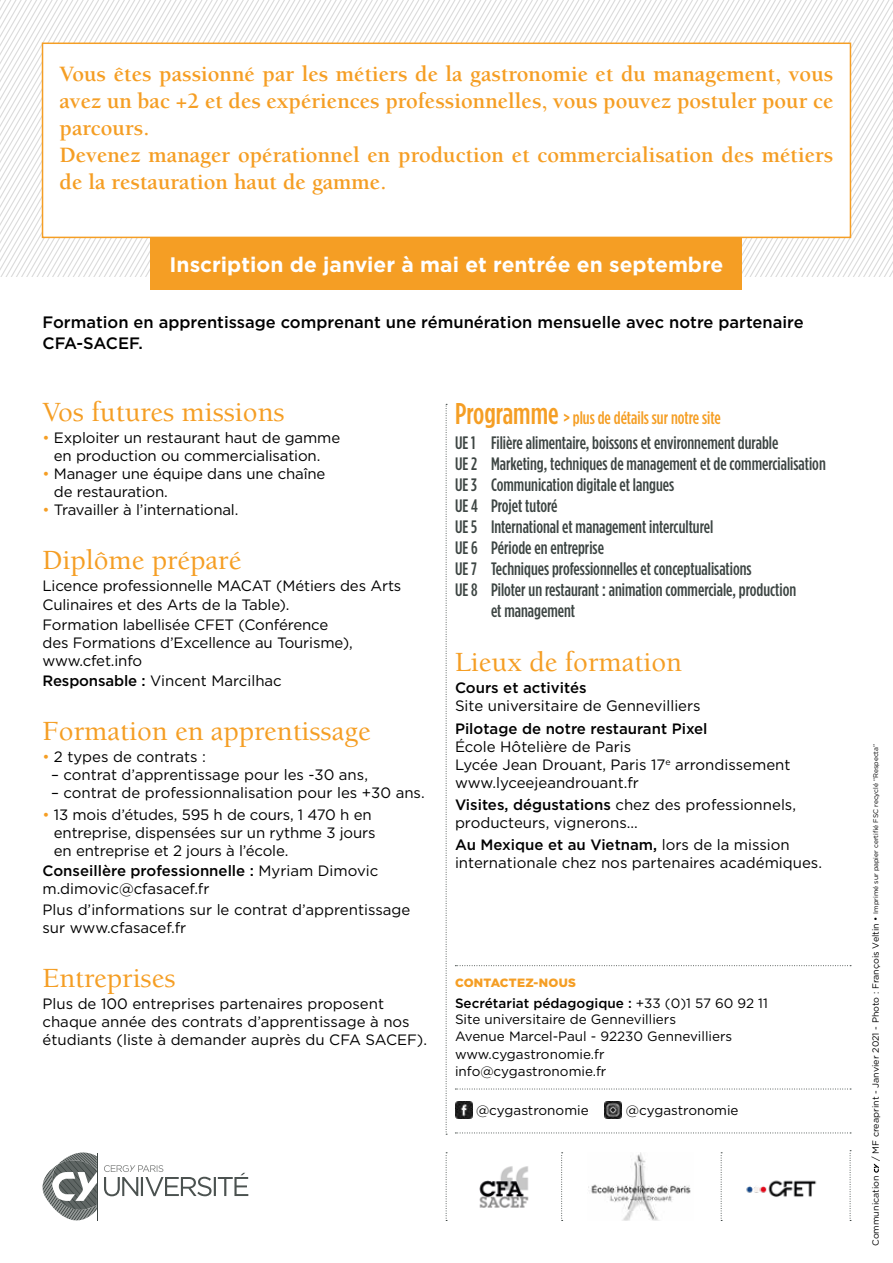
<style>
.page{position:relative;width:893px;height:1263px;background:#fff}
.page>*{position:absolute;margin:0;border:0;box-sizing:border-box;transform-origin:0 0}
.t1{font:500 28.5px "Berkeley";color:#f59e24}
.t2{font:700 22.5px/27px "Berkeley";color:#f59e24}
.t3{font:700 21px "Gotham";color:#fff}
.t4{font:500 18px/25.2px "Gotham Condensed";color:#3d4543}
.t5{font:500 16.5px/21px "Gotham";color:#000}
.t6{font:15px/18px "Gotham";letter-spacing:-.01em;color:#000}
.t7{font:500 15px "Gotham";color:#000}
.t8{font:13.5px/16.5px "Gotham";color:#000}
.t9{font:900 12px "Gotham";letter-spacing:.02em;color:#f59e24}
.t10{font:9px "Gotham";color:#000}
.s1{color:#f59e24}
.s2{font-weight:500}
.s3{font-size:30px;color:#f59e24}
.s4{font-size:6.75px}
</style>
<div class="page">
<svg style="left:0;top:0;width:893px;height:276px"></svg>
<div style="left:42px;top:43px;width:809px;height:195px;background:#fff;border:2px solid #f59e24"></div>
<div style="left:151px;top:238px;width:591px;height:51px;background:#f59e24"></div>
<svg style="left:850px;top:1150px;width:1px;height:71px"></svg>
<svg style="left:446px;top:1152px;width:1px;height:69px"></svg>
<svg style="left:446px;top:404px;width:1px;height:731px"></svg>
<svg style="left:104px;top:1165px;width:144px;height:31px"></svg>
<hr style="left:97px;top:1152px;width:1px;height:68px;background:#3d4543">
<svg style="left:43px;top:1152px;width:54px;height:68px"></svg>
<svg style="left:455px;top:965px;width:396px;height:1px"></svg>
<svg style="left:455px;top:1089px;width:396px;height:1px"></svg>
<svg style="left:455px;top:1132px;width:396px;height:1px"></svg>
<svg style="left:874px;top:1163px;width:5px;height:10px"></svg>
<img style="left:588px;top:1152px;width:103px;height:68px">
<img style="left:479px;top:1166px;width:50px;height:42px">
<img style="left:746px;top:1180px;width:71px;height:17px">
<svg style="left:721px;top:1152px;width:1px;height:69px"></svg>
<svg style="left:561px;top:1152px;width:2px;height:69px"></svg>
<img style="left:455px;top:1101px;width:17px;height:17px">
<img style="left:605px;top:1101px;width:17px;height:17px">
<p class="t2" style="left:60px;top:60px;width:775px">Vous êtes passionné par les métiers de la gastronomie et du management, vous avez un bac +2 et des expériences professionnelles, vous pouvez postuler pour ce parcours.<br>Devenez manager opérationnel en production et commercialisation des métiers de la restauration haut de gamme.</p>
<h3 class="t3" style="left:170px;top:252px;width:555px">Inscription de janvier à mai et rentrée en septembre</h3>
<p class="t5" style="left:43px;top:311px;width:763px">Formation en apprentissage comprenant une rémunération mensuelle avec notre partenaire<br>CFA-SACEF.</p>
<h1 class="t1" style="left:43px;top:397px;width:244px">Vos futures missions</h1>
<p class="t6" style="left:43px;top:429px;width:299px;text-align:center"><span class="s1">•</span> Exploiter un restaurant haut de gamme en production ou commercialisation.</p>
<p class="t6" style="left:54px;top:465px;width:273px;text-indent:-11px"><span class="s1">•</span> Manager une équipe dans une chaîne de restauration.</p>
<p class="t6" style="left:43px;top:501px;width:197px"><span class="s1">•</span> Travailler à l’international.</p>
<h1 class="t1" style="left:43px;top:545px;width:200px">Diplôme préparé</h1>
<p class="t6" style="left:43px;top:577px;width:360px">Licence professionnelle MACAT (Métiers des Arts<br>Culinaires et des Arts de la Table).</p>
<p class="t6" style="left:43px;top:615px;width:312px">Formation labellisée CFET (Conférence des Formations d’Excellence au Tourisme), www.cfet.info</p>
<p class="t6" style="left:43px;top:671px;width:241px"><span class="s2">Responsable :</span> Vincent Marcilhac</p>
<h1 class="t1" style="left:43px;top:716px;width:330px">Formation en apprentissage</h1>
<p class="t6" style="left:43px;top:747px;width:165px"><span class="s1">•</span> 2 types de contrats :</p>
<p class="t6" style="left:51px;top:765px;width:318px">– contrat d’apprentissage pour les -30 ans,</p>
<p class="t6" style="left:51px;top:783px;width:375px">– contrat de professionnalisation pour les +30 ans.</p>
<p class="t6" style="left:54px;top:806px;width:323px;text-indent:-11px"><span class="s1">•</span> 13 mois d’études, 595 h de cours, 1 470 h en entreprise, dispensées sur un rythme 3 jours en entreprise et 2 jours à l’école.</p>
<p class="t6" style="left:43px;top:862px;width:337px"><span class="s2">Conseillère professionnelle :</span> Myriam Dimovic m.dimovic@cfasacef.fr</p>
<p class="t6" style="left:43px;top:900px;width:369px">Plus d’informations sur le contrat d’apprentissage sur www.cfasacef.fr</p>
<h1 class="t1" style="left:43px;top:962px;width:134px">Entreprises</h1>
<p class="t6" style="left:43px;top:994px;width:386px">Plus de 100 entreprises partenaires proposent chaque année des contrats d’apprentissage à nos étudiants (liste à demander auprès du CFA SACEF).</p>
<p class="t4" style="left:455px;top:405px;width:325px"><span class="s3">Programme</span> <span class="s1">&gt; plus de détails sur notre site<br></span>UE 1 Filière alimentaire, boissons et environnement durable</p>
<p class="t4" style="left:455px;top:451px;width:372px">UE 2 Marketing, techniques de management et de commercialisation</p>
<p class="t4" style="left:455px;top:472px;width:221px">UE 3 Communication digitale et langues</p>
<p class="t4" style="left:455px;top:493px;width:104px">UE 4 Projet tutoré</p>
<p class="t4" style="left:455px;top:514px;width:260px">UE 5 International et management interculturel</p>
<p class="t4" style="left:455px;top:535px;width:150px">UE 6 Période en entreprise</p>
<p class="t4" style="left:455px;top:556px;width:298px">UE 7 Techniques professionnelles et conceptualisations</p>
<p class="t4" style="left:455px;top:577px;width:343px">UE 8 Piloter un restaurant : animation commerciale, production</p>
<p class="t4" style="left:491px;top:598px;width:86px">et management</p>
<h1 class="t1" style="left:455px;top:647px;width:228px">Lieux de formation</h1>
<p class="t7" style="left:455px;top:678px;width:133px">Cours et activités</p>
<p class="t6" style="left:455px;top:697px;width:247px">Site universitaire de Gennevilliers</p>
<p class="t7" style="left:455px;top:718px;width:254px">Pilotage de notre restaurant Pixel</p>
<p class="t6" style="left:455px;top:737px;width:337px">École Hôtelière de Paris<br>Lycée Jean Drouant, Paris 17<sup>e</sup> arrondissement www.lyceejeandrouant.fr</p>
<p class="t6" style="left:455px;top:795px;width:343px"><span class="s2">Visites, dégustations</span> chez des professionnels, producteurs, vignerons...</p>
<p class="t6" style="left:455px;top:835px;width:369px"><span class="s2">Au Mexique et au Vietnam,</span> lors de la mission internationale chez nos partenaires académiques.</p>
<p class="t9" style="left:455px;top:975px;width:122px">CONTACTEZ-NOUS</p>
<p class="t8" style="left:455px;top:994px;width:314px"><span class="s2">Secrétariat pédagogique :</span> +33 (0)1 57 60 92 11<br>Site universitaire de Gennevilliers<br>Avenue Marcel-Paul - 92230 Gennevilliers</p>
<p class="t8" style="left:455px;top:1046px;width:153px">www.cygastronomie.fr info@cygastronomie.fr</p>
<p class="t8" style="left:476px;top:1102px;width:114px">@cygastronomie</p>
<p class="t8" style="left:626px;top:1102px;width:114px">@cygastronomie</p>
<p class="t10" style="left:870px;top:1161px;width:418px;rotate:-90deg">/ MF creaprint - Janvier 2021 - Photo : François Veltin • <span class="s4">Imprimé sur papier certifié FSC recyclé “Respecta”</span></p>
<p class="t10" style="left:870px;top:1246px;width:72px;rotate:-90deg">Communication</p>
</div>
